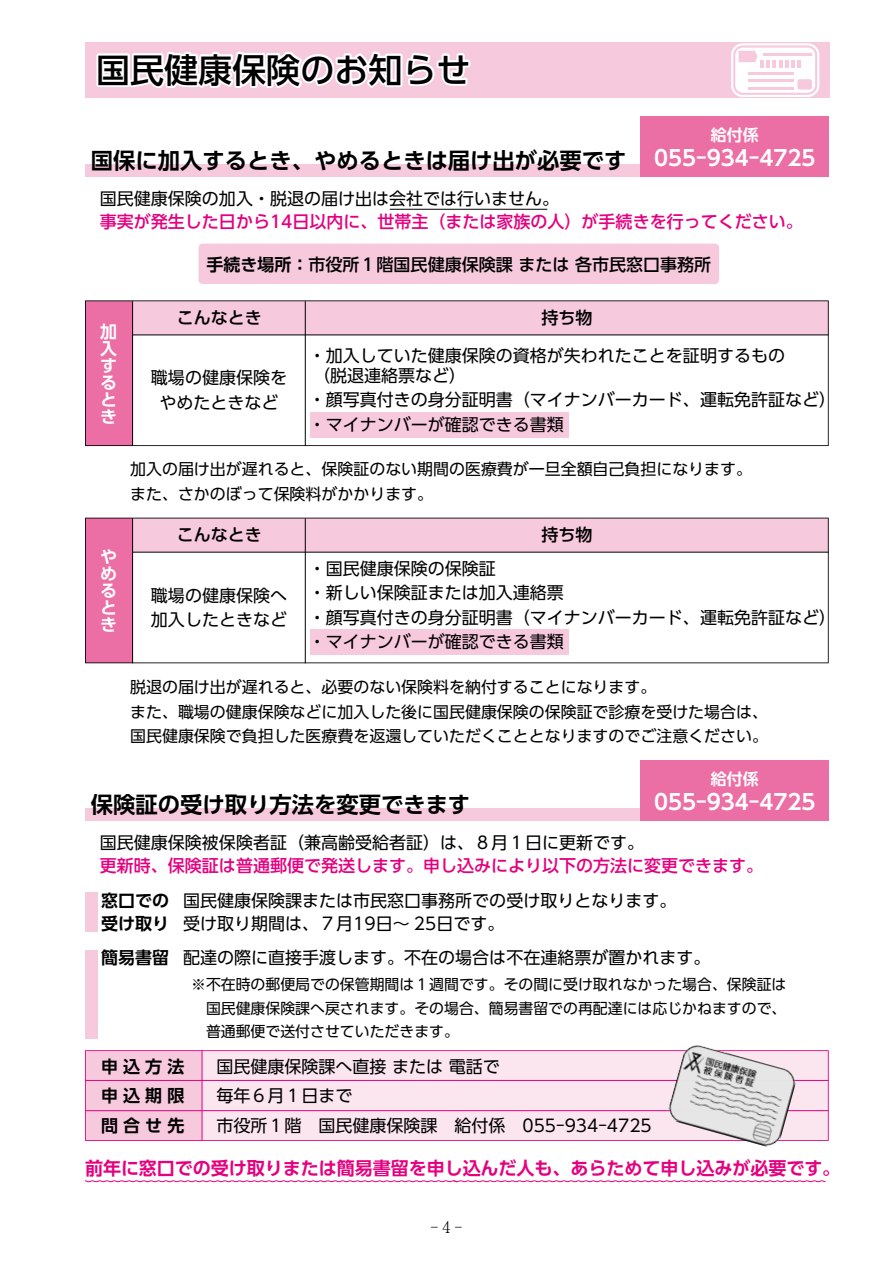
<style>
.page{position:relative;width:893px;height:1263px;background:#fff}
.page>*{position:absolute;margin:0;border:0;box-sizing:border-box;transform-origin:0 0}
.t1{font:500 34.05px "UD Shin Go Pr 6";color:#000}
.t2{font:700 22.35px "UD Shin Go Pr 6 De";color:#000}
.t3{font:700 21.3px "UD Shin Go Pr 6 De";color:#fff}
.t4{font:700 18px "UD Shin Go Pr 6 De";letter-spacing:-.005em;color:#e4007f}
.t5{font:16.95px/24.5px "UD Shin Go Pr 6";color:#000}
.t6{font:500 16.95px "UD Shin Go Pr 6";color:#e4007f}
.t7{font:500 16.95px "UD Shin Go Pr 6";color:#000}
.t8{font:700 16.95px/29.7px "UD Shin Go Pr 6 De";letter-spacing:.15em;color:#000;text-align:justify}
.t9{font:700 16.95px/17px "UD Shin Go Pr 6 De";color:#fff;text-align:justify}
.t10{font:700 16.95px/23.4px "UD Shin Go Pr 6 De";color:#000}
.t11{font:15.9px/24.5px "UD Shin Go Pr 6 N";color:#000}
.t12{font:700 15.9px "UD Shin Go Pr 6 De";color:#fff}
.t13{font:300 15.9px "Ryumin Pr 6 N";color:#000}
.t14{font:14.85px/23.4px "UD Shin Go Pr 6";color:#000;text-align:justify}
.s1{font-family:"UD Shin Go Pr 6 De";font-weight:700}
</style>
<div class="page">
<div style="left:85px;top:164px;width:561px;height:12px;background:#f7c9dd"></div>
<div style="left:640px;top:116px;width:189px;height:60px;background:#eb6ea5"></div>
<div style="left:85px;top:43px;width:744px;height:55px;background:#f7c9dd"></div>
<svg style="left:96px;top:51px;width:375px;height:37px"></svg>
<div style="left:199px;top:244px;width:520px;height:40px;background:#f7c9dd;border-radius:4px"></div>
<svg style="left:85px;top:300px;width:744px;height:146px"></svg>
<div style="left:85px;top:808px;width:561px;height:12px;background:#f7c9dd"></div>
<div style="left:640px;top:760px;width:189px;height:60px;background:#eb6ea5"></div>
<svg style="left:85px;top:1180px;width:741px;height:2px"></svg>
<hr style="left:132px;top:301px;width:1px;height:145px;background:#000">
<hr style="left:305px;top:301px;width:1px;height:145px;background:#000">
<hr style="left:133px;top:334px;width:696px;height:1px;background:#000">
<svg style="left:85px;top:518px;width:744px;height:145px"></svg>
<hr style="left:132px;top:518px;width:1px;height:145px;background:#000">
<hr style="left:305px;top:518px;width:1px;height:145px;background:#000">
<hr style="left:133px;top:552px;width:696px;height:1px;background:#000">
<svg style="left:85px;top:1050px;width:744px;height:91px;background:#f9dae8"></svg>
<hr style="left:85px;top:1110px;width:744px;height:1px;background:#e4007f">
<hr style="left:85px;top:1080px;width:744px;height:1px;background:#e4007f">
<hr style="left:202px;top:1050px;width:1px;height:91px;background:#e4007f">
<img style="left:666px;top:1044px;width:133px;height:103px">
<div style="left:85px;top:892px;width:12px;height:39px;background:#f7c9dd"></div>
<div style="left:85px;top:950px;width:12px;height:88px;background:#f7c9dd"></div>
<hr style="left:390px;top:209px;width:157px;height:1px;background:#000">
<svg style="left:731px;top:43px;width:88px;height:54px"></svg>
<svg style="left:733px;top:45px;width:84px;height:50px"></svg>
<h1 class="t1" style="left:96px;top:42px;width:376px">国民健康保険のお知らせ</h1>
<h2 class="t2" style="left:91px;top:142px;width:537px">国保に加入するとき、やめるときは届け出が必要です</h2>
<p class="t12" style="left:711px;top:122px;width:49px">給付係</p>
<p class="t3" style="left:654px;top:140px;width:163px">055-934-4725</p>
<p class="t5" style="left:100px;top:186px;width:461px">国民健康保険の加入・脱退の届け出は会社では行いません。</p>
<p class="t6" style="left:83px;top:208px;width:721px">　事実が発生した日から14日以内に、世帯主（または家族の人）が手続きを行ってください。</p>
<p class="t7" style="left:207px;top:250px;width:506px"><span class="s1">手続き場所：</span>市役所１階国民健康保険課または各市民窓口事務所</p>
<p class="t9" style="left:100px;top:322px;width:18px">加入するとき</p>
<p class="t7" style="left:177px;top:304px;width:87px">こんなとき</p>
<p class="t5" style="left:151px;top:365px;width:138px;text-align:center">職場の健康保険をやめたときなど</p>
<p class="t7" style="left:541px;top:304px;width:53px">持ち物</p>
<p class="t5" style="left:309px;top:345px;width:478px;line-height:20.2px">・加入していた健康保険の資格が失われたことを証明するもの（脱退連絡票など(</p>
<p class="t5" style="left:309px;top:387px;width:529px">・顔写真付きの身分証明書（マイナンバーカード、運転免許証など(・マイナンバーが確認できる書類</p>
<p class="t11" style="left:114px;top:457px;width:639px">　加入の届け出が遅れると、保険証のない期間の医療費が一旦全額自己負担になります。　また、さかのぼって保険料がかかります。</p>
<p class="t9" style="left:100px;top:548px;width:17px">やめるとき</p>
<p class="t7" style="left:177px;top:521px;width:87px">こんなとき</p>
<p class="t5" style="left:151px;top:582px;width:138px">職場の健康保険へ加入したときなど</p>
<p class="t7" style="left:541px;top:521px;width:53px">持ち物</p>
<p class="t5" style="left:309px;top:555px;width:529px">・国民健康保険の保険証<br>・新しい保険証または加入連絡票<br>・顔写真付きの身分証明書（マイナンバーカード、運転免許証など(・マイナンバーが確認できる書類</p>
<p class="t11" style="left:114px;top:674px;width:655px">　脱退の届け出が遅れると、必要のない保険料を納付することになります。<br>　また、職場の健康保険などに加入した後に国民健康保険の保険証で診療を受けた場合は、　国民健康保険で負担した医療費を返還していただくこととなりますのでご注意ください。</p>
<h2 class="t2" style="left:91px;top:786px;width:381px">保険証の受け取り方法を変更できます</h2>
<p class="t12" style="left:711px;top:766px;width:49px">給付係</p>
<p class="t3" style="left:654px;top:784px;width:163px">055-934-4725</p>
<p class="t5" style="left:100px;top:830px;width:546px">国民健康保険被保険者証（兼高齢受給者証）は、８月１日に更新です。</p>
<p class="t6" style="left:83px;top:852px;width:682px">　更新時、保険証は普通郵便で発送します。申し込みにより以下の方法に変更できます。</p>
<p class="t10" style="left:101px;top:888px;width:70px">窓口での受け取り</p>
<p class="t5" style="left:183px;top:888px;width:495px;line-height:23.4px">国民健康保険課または市民窓口事務所での受け取りとなります。受け取り期間は、７月19日～ 25日です。</p>
<p class="t5" style="left:183px;top:945px;width:529px">配達の際に直接手渡します。不在の場合は不在連絡票が置かれます。</p>
<p class="t8" style="left:101px;top:943px;width:70px">簡易書留</p>
<p class="t14" style="left:191px;top:972px;width:597px">※不在時の郵便局での保管期間は１週間です。その間に受け取れなかった場合、保険証は　国民健康保険課へ戻されます。その場合、簡易書留での再配達には応じかねますので、　普通郵便で送付させていただきます。</p>
<p class="t8" style="left:101px;top:1051px;width:85px">申込方法申込期限問合せ先</p>
<p class="t5" style="left:216px;top:1051px;width:285px;line-height:29.7px">国民健康保険課へ直接または電話で毎年６月１日まで</p>
<p class="t5" style="left:216px;top:1113px;width:291px">市役所１階　国民健康保険課　給付係</p>
<p class="t5" style="left:522px;top:1113px;width:131px">055-934-4725</p>
<p class="t4" style="left:85px;top:1154px;width:757px">前年に窓口での受け取りまたは簡易書留を申し込んだ人も、あらためて申し込みが必要です。</p>
<p class="t13" style="left:431px;top:1214px;width:33px">-4-</p>
</div>
